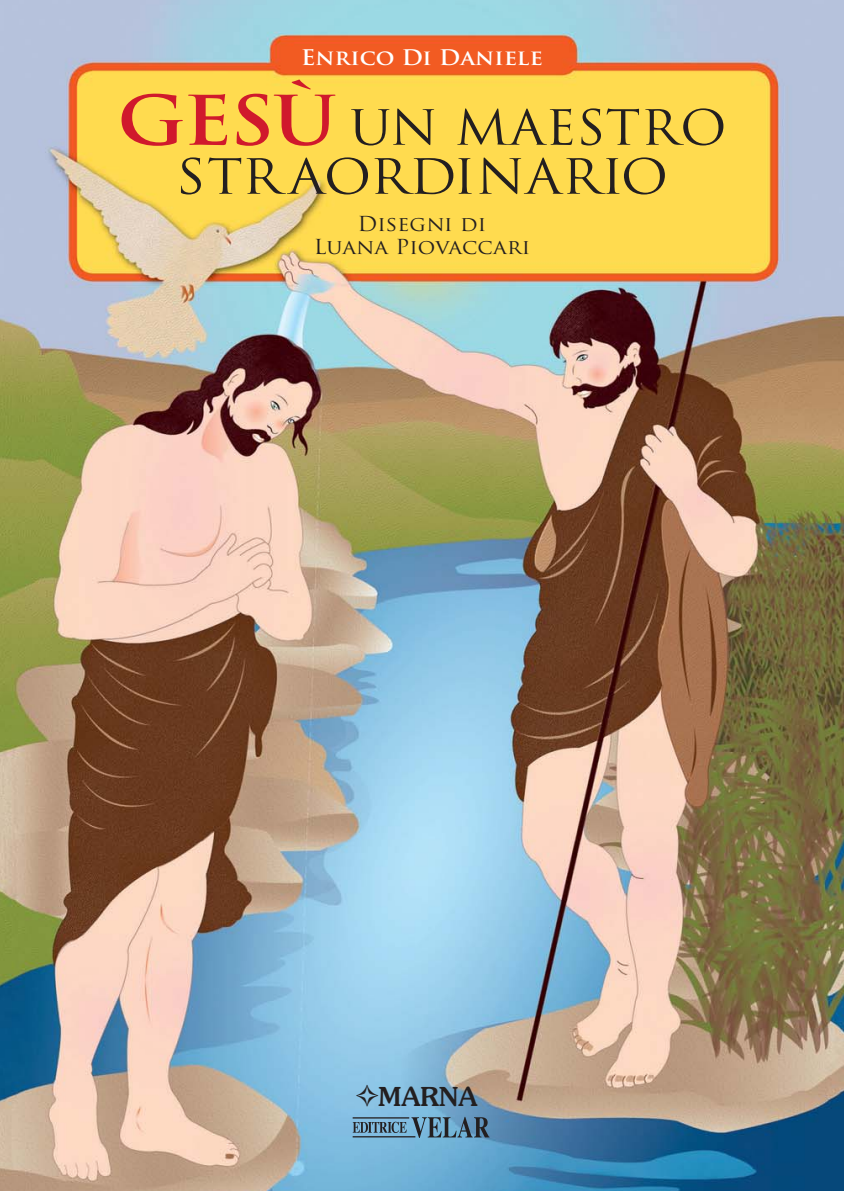
<style>
.page{position:relative;width:844px;height:1191px;background:#fff}
.page>*{position:absolute;margin:0;border:0;box-sizing:border-box;transform-origin:0 0}
.t1{font:47.25px/49px "Trajan";color:#231f20;text-align:center;scale:1.08 1}
.t2{font:500 26.07px "Souvenir Std";color:#231f20}
.t3{font:700 21px "Trajan Pro";letter-spacing:.01em;color:#fff;scale:1.08 1}
.t4{font:20.12px/22.8px "Trajan Pro";color:#231f20;text-align:center;scale:1.08 1}
.s1{font-weight:700;font-size:66.5px;color:#d0192c}
</style>
<div class="page">
<img style="left:0;top:0;width:843px;height:1191px">
<img style="left:350px;top:1114px;width:143px;height:28px">
<p class="t3" style="left:301px;top:46px;width:225px">Enrico Di Daniele</p>
<p class="t1" style="left:117px;top:104px;width:565px"><span class="s1">Gesù</span> UN MAESTRO<br>STRAORDINARIO</p>
<p class="t4" style="left:313px;top:213px;width:202px">Disegni di<br>Luana Piovaccari</p>
<p class="t2" style="left:355px;top:1081px;width:123px">✧MARNA</p>
</div>
